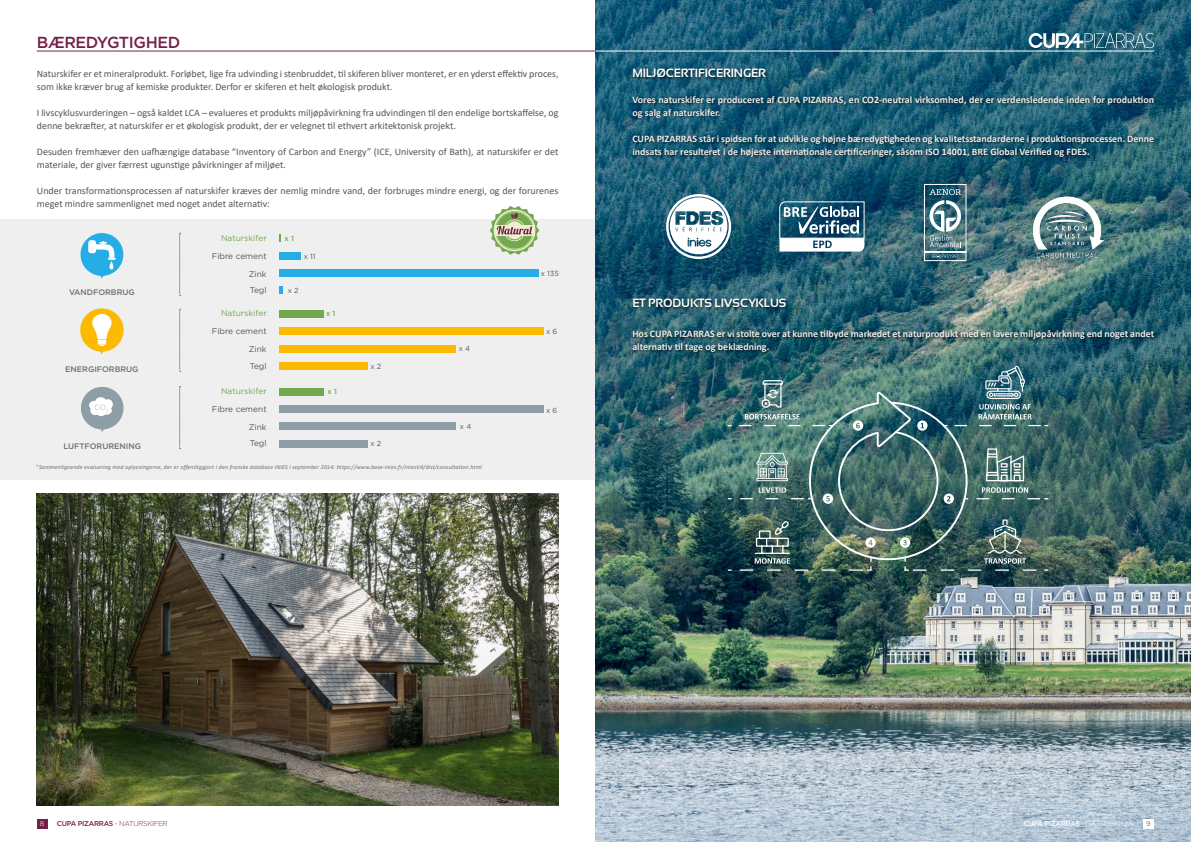
<style>
.page{position:relative;width:1191px;height:842px;background:#fff}
.page>*{position:absolute;margin:0;border:0;box-sizing:border-box;transform-origin:0 0}
.t1{font:500 16px "Gotham";letter-spacing:-.025em;color:#732047}
.t2{font:700 12px "Sansation";letter-spacing:-.01em;color:#fff}
.t3{font:10px/13px "Calibri";color:#56565a}
.t4{font:700 10px/13px "Calibri";color:#ebebeb}
.t5{font:8.3px "Gotham";color:#55565a}
.t6{font:8.3px "Gotham";color:#72a94e}
.t7{font:500 8px "Gotham";color:#6f6e6e}
.t8{font:7.4px "Gotham";color:#55565a}
.t9{font:500 7.4px "Gotham";color:#72a94e}
.t10{font:7.3px "Gotham";color:#55565a}
.t11{font:500 7.3px "Gotham";color:#72a94e}
.t12{font:500 7px "Gotham";letter-spacing:-.04em;color:#732047}
.t13{font:500 7px "Gotham";letter-spacing:-.04em;color:#fff}
.t14{font:300 7px "Gotham";color:#fff}
.t15{font:300 7px "Gotham";color:#732047}
.t16{font:italic 6px "Calibri";letter-spacing:.02em;color:#6f6e6e}
.s1{font-family:"Gotham";font-style:normal}
.s2{font-weight:300}
</style>
<div class="page">
<div style="left:37px;top:819px;width:11px;height:10px;background:#732047"></div>
<hr style="left:37px;top:51px;width:558px;height:1px;background:#732047">
<img style="left:595px;top:0;width:596px;height:842px">
<div style="left:0;top:220px;width:595px;height:260px;background:#f0eff0"></div>
<svg style="left:279px;top:286px;width:4px;height:8px"></svg>
<div style="left:279px;top:269px;width:260px;height:8px;background:#24aee5"></div>
<div style="left:279px;top:252px;width:21px;height:7px;background:#24aee5"></div>
<svg style="left:279px;top:235px;width:2px;height:7px"></svg>
<div style="left:279px;top:362px;width:88px;height:8px;background:#fbba00"></div>
<div style="left:279px;top:345px;width:176px;height:7px;background:#fbba00"></div>
<div style="left:279px;top:328px;width:264px;height:7px;background:#fbba00"></div>
<div style="left:279px;top:310px;width:44px;height:8px;background:#72a94e"></div>
<div style="left:279px;top:440px;width:88px;height:7px;background:#8d9ea7"></div>
<div style="left:279px;top:422px;width:176px;height:8px;background:#8d9ea7"></div>
<div style="left:279px;top:405px;width:264px;height:8px;background:#8d9ea7"></div>
<div style="left:279px;top:388px;width:44px;height:8px;background:#72a94e"></div>
<img style="left:36px;top:493px;width:522px;height:312px">
<div style="left:631px;top:94px;width:526px;height:66px;background:#000;opacity:.75"></div>
<div style="left:631px;top:328px;width:526px;height:28px;background:#000;opacity:.75"></div>
<div style="left:1143px;top:819px;width:11px;height:10px;background:#fff"></div>
<hr style="left:595px;top:51px;width:559px;height:1px;background:#fff">
<svg style="left:1028px;top:33px;width:126px;height:15px;background:#618d9e"></svg>
<svg style="left:490px;top:206px;width:49px;height:49px"></svg>
<div style="left:631px;top:67px;width:139px;height:14px;background:#000;opacity:.75"></div>
<div style="left:631px;top:297px;width:159px;height:14px;background:#000;opacity:.75"></div>
<div style="left:80px;top:233px;width:43px;height:43px;background:#24aee5;border-radius:21px"></div>
<div style="left:88px;top:240px;width:8px;height:13px;background:#fff;border-radius:3px"></div>
<svg style="left:94px;top:241px;width:22px;height:29px"></svg>
<svg style="left:179px;top:233px;width:2px;height:63px"></svg>
<svg style="left:179px;top:309px;width:2px;height:63px"></svg>
<svg style="left:179px;top:386px;width:2px;height:63px"></svg>
<div style="left:80px;top:308px;width:44px;height:44px;background:#fbba00;border-radius:21px"></div>
<svg style="left:92px;top:314px;width:20px;height:32px"></svg>
<div style="left:81px;top:387px;width:42px;height:42px;background:#8d9ea7;border-radius:21px"></div>
<svg style="left:89px;top:397px;width:24px;height:19px"></svg>
<svg style="left:666px;top:194px;width:65px;height:65px"></svg>
<svg style="left:779px;top:201px;width:85px;height:51px"></svg>
<svg style="left:924px;top:184px;width:42px;height:77px"></svg>
<img style="left:1028px;top:194px;width:80px;height:65px">
<img style="left:726px;top:366px;width:322px;height:205px">
<h1 class="t1" style="left:37px;top:32px;width:145px">BÆREDYGTIGHED</h1>
<p class="t3" style="left:37px;top:67px;width:523px">Naturskifer er et mineralprodukt. Forløbet, lige fra udvinding i stenbruddet, til skiferen bliver monteret, er en yderst effektiv proces, som ikke kræver brug af kemiske produkter. Derfor er skiferen et helt økologisk produkt.</p>
<p class="t3" style="left:37px;top:106px;width:523px">I livscyklusvurderingen – også kaldet LCA – evalueres et produkts miljøpåvirkning fra udvindingen til den endelige bortskaffelse, og denne bekræfter, at naturskifer er et økologisk produkt, der er velegnet til ethvert arkitektonisk projekt.</p>
<p class="t3" style="left:37px;top:145px;width:523px">Desuden fremhæver den uafhængige database “Inventory of Carbon and Energy” (ICE, University of Bath), at naturskifer er det materiale, der giver færrest ugunstige påvirkninger af miljøet.</p>
<p class="t3" style="left:37px;top:184px;width:523px">Under transformationsprocessen af naturskifer kræves der nemlig mindre vand, der forbruges mindre energi, og der forurenes meget mindre sammenlignet med noget andet alternativ:</p>
<p class="t6" style="left:221px;top:233px;width:47px">Naturskifer</p>
<p class="t9" style="left:284px;top:234px;width:11px">x 1</p>
<p class="t5" style="left:212px;top:250px;width:56px">Fibre cement</p>
<p class="t8" style="left:304px;top:252px;width:13px">x 11</p>
<p class="t5" style="left:249px;top:268px;width:19px">Zink</p>
<p class="t7" style="left:69px;top:287px;width:67px">VANDFORBRUG</p>
<p class="t5" style="left:250px;top:285px;width:19px">Tegl</p>
<p class="t8" style="left:288px;top:286px;width:12px">x 2</p>
<p class="t6" style="left:221px;top:308px;width:47px">Naturskifer</p>
<p class="t11" style="left:326px;top:309px;width:11px">x 1</p>
<p class="t5" style="left:212px;top:326px;width:56px">Fibre cement</p>
<p class="t5" style="left:249px;top:344px;width:19px">Zink</p>
<p class="t10" style="left:459px;top:344px;width:13px">x 4</p>
<p class="t7" style="left:65px;top:363px;width:75px">ENERGIFORBRUG</p>
<p class="t5" style="left:250px;top:360px;width:19px">Tegl</p>
<p class="t10" style="left:370px;top:362px;width:12px">x 2</p>
<p class="t6" style="left:221px;top:386px;width:47px">Naturskifer</p>
<p class="t11" style="left:327px;top:387px;width:11px">x 1</p>
<p class="t5" style="left:212px;top:404px;width:56px">Fibre cement</p>
<p class="t5" style="left:249px;top:422px;width:19px">Zink</p>
<p class="t10" style="left:460px;top:422px;width:13px">x 4</p>
<p class="t7" style="left:63px;top:441px;width:79px">LUFTFORURENING</p>
<p class="t5" style="left:250px;top:438px;width:19px">Tegl</p>
<p class="t10" style="left:370px;top:439px;width:12px">x 2</p>
<p class="t16" style="left:36px;top:463px;width:447px"><span class="s1">*</span>Sammenlignende evaluering med oplysningerne, der er offentliggjort i den franske database INIES i september 2014: https://www.base-inies.fr/iniesV4/dist/consultation.html</p>
<p class="t8" style="left:541px;top:269px;width:20px">x 135</p>
<p class="t10" style="left:546px;top:327px;width:13px">x 6</p>
<p class="t10" style="left:546px;top:405px;width:13px">x 6</p>
<p class="t2" style="left:632px;top:66px;width:135px">MILJØCERTIFICERINGER</p>
<p class="t4" style="left:632px;top:93px;width:523px">Vores naturskifer er produceret af CUPA PIZARRAS, en CO2-neutral virksomhed, der er verdensledende inden for produktion og salg af naturskifer.</p>
<p class="t4" style="left:632px;top:132px;width:523px">CUPA PIZARRAS står i spidsen for at udvikle og højne bæredygtigheden og kvalitetsstandarderne i produktionsprocessen. Denne indsats har resulteret i de højeste internationale certificeringer, såsom ISO 14001, BRE Global Verified og FDES.</p>
<p class="t2" style="left:632px;top:296px;width:155px">ET PRODUKTS LIVSCYKLUS</p>
<p class="t4" style="left:632px;top:327px;width:523px">Hos CUPA PIZARRAS er vi stolte over at kunne tilbyde markedet et naturprodukt med en lavere miljøpåvirkning end noget andet alternativ til tage og beklædning.</p>
<p class="t14" style="left:40px;top:819px;width:6px">8</p>
<p class="t12" style="left:57px;top:819px;width:112px">CUPA PIZARRAS <span class="s2">- NATURSKIFER</span></p>
<p class="t13" style="left:1023px;top:819px;width:112px">CUPA PIZARRAS <span class="s2">- NATURSKIFER</span></p>
<p class="t15" style="left:1146px;top:819px;width:6px">9</p>
</div>
